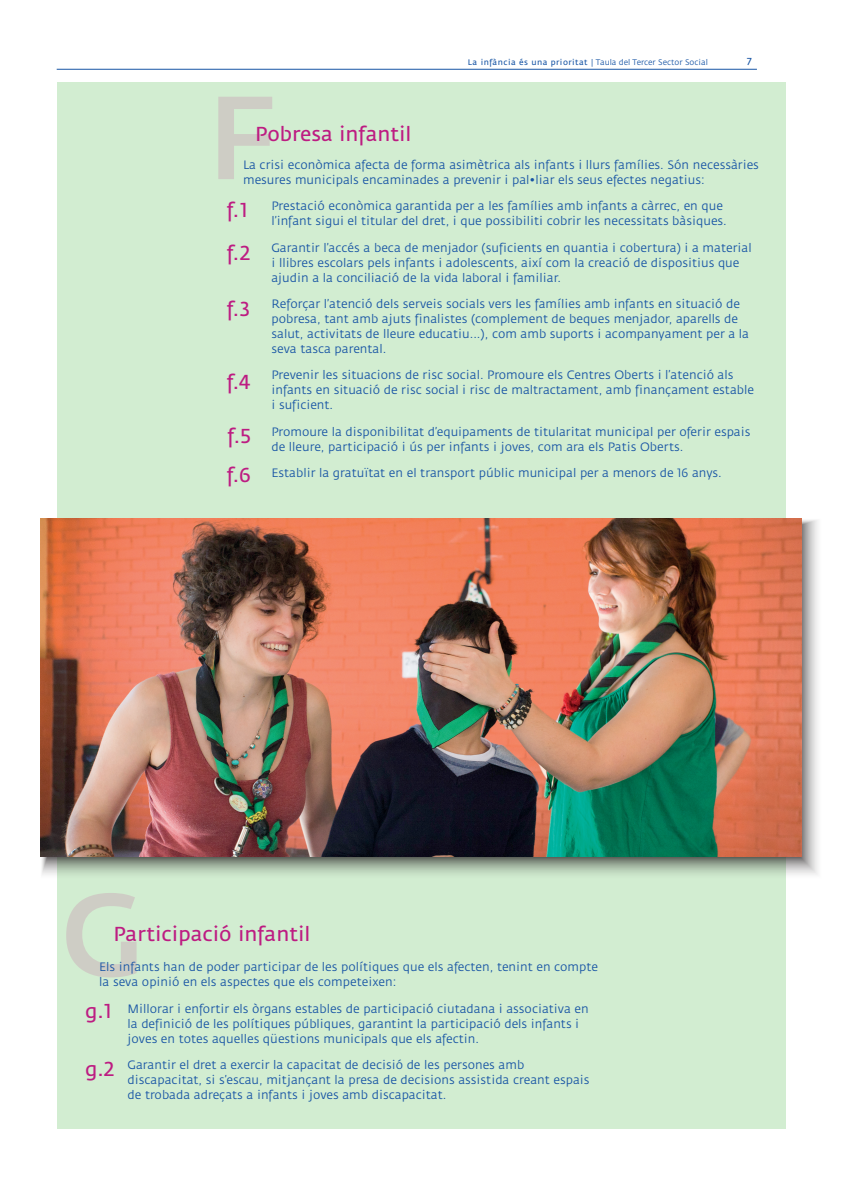
<style>
.page{position:relative;width:842px;height:1191px;background:#fff}
.page>*{position:absolute;margin:0;border:0;box-sizing:border-box;transform-origin:0 0}
.t1{font:500 116.6px "Fedra Sans";color:#bd1c82}
.propuestas_especific{font:20px "Fedra Sans";color:#bd1c82}
.texto_sub{font:12px/15px "Fedra Sans";color:#1855a5}
.texto_propuestas_gen{font:12px/15px "Fedra Sans";color:#1855a5}
.t2{font:10px "Fedra Sans";color:#1855a5}
.t3{font:8px "Fedra Sans";color:#1855a5}
.s1{font-style:inherit}
</style>
<div class="page">
<div style="left:57px;top:83px;width:728px;height:1045px;background:#d2edd1"></div>
<svg style="left:42px;top:518px;width:776px;height:362px"></svg>
<img style="left:40px;top:518px;width:761px;height:339px">
<hr style="left:57px;top:69px;width:700px;height:1px;background:#1855a5">
<p class="t3" style="left:468px;top:58px;width:242px"><span class="s1">La infància és una prioritat</span> | Taula del Tercer Sector Social</p>
<p class="t2" style="left:747px;top:56px;width:6px">7</p>
<h1 class="t1" style="left:207px;top:71px;width:71px">F</h1>
<p class="propuestas_especific" style="left:255px;top:123px;width:158px">Pobresa infantil</p>
<p class="texto_propuestas_gen" style="left:243px;top:158px;width:517px">La crisi econòmica afecta de forma asimètrica als infants i llurs famílies. Són necessàries mesures municipals encaminades a prevenir i pal•liar els seus efectes negatius:</p>
<p class="texto_sub" style="left:271px;top:199px;width:457px">Prestació econòmica garantida per a les famílies amb infants a càrrec, en que l’infant sigui el titular del dret, i que possibiliti cobrir les necessitats bàsiques.</p>
<p class="texto_sub" style="left:271px;top:240px;width:482px">Garantir l’accés a beca de menjador (suficients en quantia i cobertura) i a material i llibres escolars pels infants i adolescents, així com la creació de dispositius que ajudin a la conciliació de la vida laboral i familiar.</p>
<p class="texto_sub" style="left:271px;top:297px;width:479px">Reforçar l’atenció dels serveis socials vers les famílies amb infants en situació de pobresa, tant amb ajuts finalistes (complement de beques menjador, aparells de salut, activitats de lleure educatiu...), com amb suports i acompanyament per a la seva tasca parental.</p>
<p class="texto_sub" style="left:271px;top:368px;width:484px">Prevenir les situacions de risc social. Promoure els Centres Oberts i l’atenció als infants en situació de risc social i risc de maltractament, amb finançament estable i suficient.</p>
<p class="texto_sub" style="left:271px;top:424px;width:481px">Promoure la disponibilitat d’equipaments de titularitat municipal per oferir espais de lleure, participació i ús per infants i joves, com ara els Patis Oberts.</p>
<p class="texto_sub" style="left:271px;top:466px;width:452px">Establir la gratuïtat en el transport públic municipal per a menors de 16 anys.</p>
<p class="propuestas_especific" style="left:227px;top:199px;width:23px">f.1</p>
<p class="propuestas_especific" style="left:227px;top:242px;width:25px">f.2</p>
<p class="propuestas_especific" style="left:227px;top:298px;width:25px">f.3</p>
<p class="propuestas_especific" style="left:227px;top:371px;width:26px">f.4</p>
<p class="propuestas_especific" style="left:228px;top:425px;width:25px">f.5</p>
<p class="propuestas_especific" style="left:227px;top:464px;width:26px">f.6</p>
<h1 class="t1" style="left:61px;top:868px;width:86px">G</h1>
<p class="propuestas_especific" style="left:113px;top:923px;width:199px">Participació infantil</p>
<p class="texto_propuestas_gen" style="left:99px;top:960px;width:500px">Els infants han de poder participar de les polítiques que els afecten, tenint en compte la seva opinió en els aspectes que els competeixen:</p>
<p class="texto_sub" style="left:128px;top:1001px;width:463px">Millorar i enfortir els òrgans estables de participació ciutadana i associativa en la definició de les polítiques públiques, garantint la participació dels infants i joves en totes aquelles qüestions municipals que els afectin.</p>
<p class="texto_sub" style="left:128px;top:1057px;width:463px">Garantir el dret a exercir la capacitat de decisió de les persones amb discapacitat, si s’escau, mitjançant la presa de decisions assistida creant espais de trobada adreçats a infants i joves amb discapacitat.</p>
<p class="propuestas_especific" style="left:85px;top:1000px;width:28px">g.1</p>
<p class="propuestas_especific" style="left:85px;top:1058px;width:31px">g.2</p>
</div>
